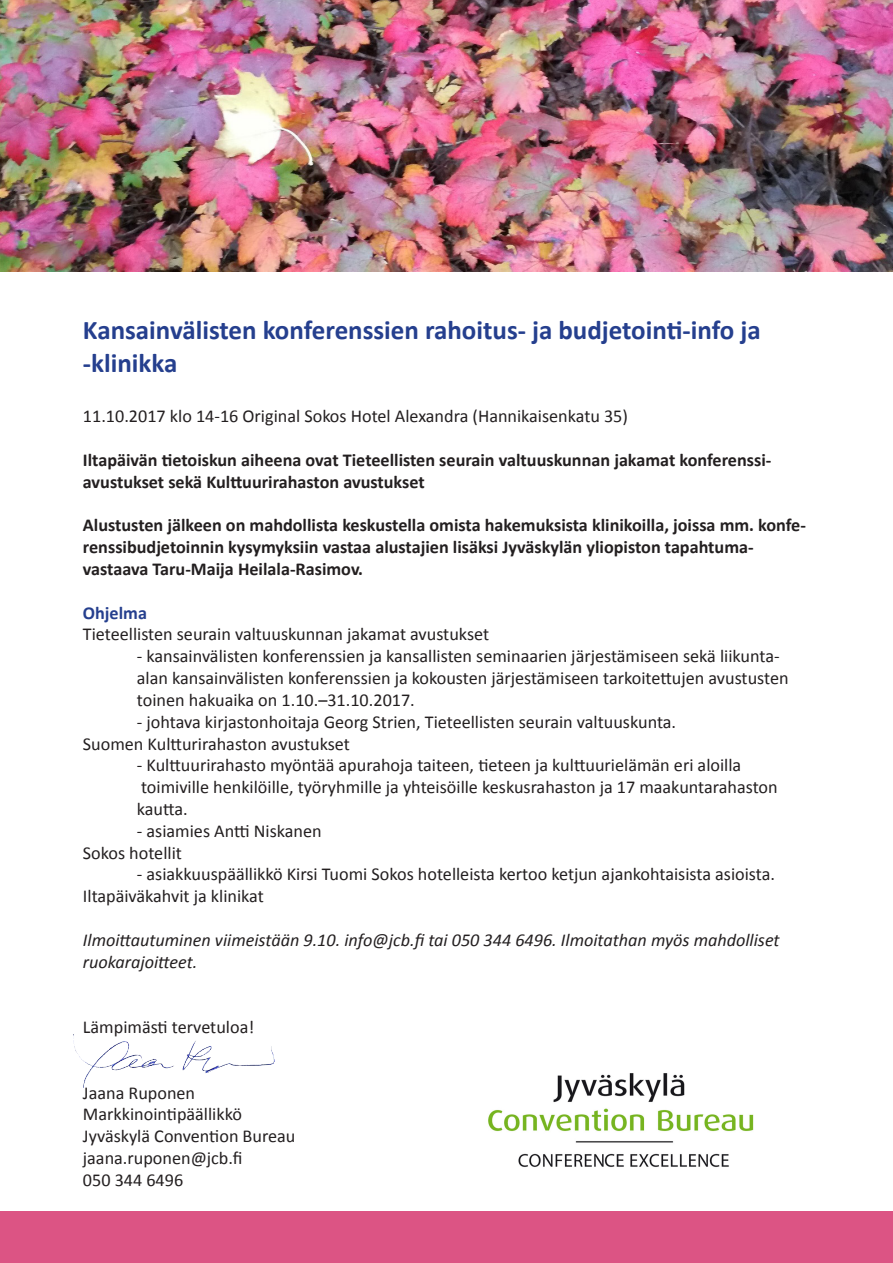
<style>
.page{position:relative;width:893px;height:1263px;background:#fff}
.page>*{position:absolute;margin:0;border:0;box-sizing:border-box;transform-origin:0 0}
.t1{font:700 27px/32.4px "Calibri";color:#253f8e}
.t2{font:18.15px "Calibri";color:#231f20}
.t3{font:700 18.15px "Calibri";color:#231f20}
.t4{font:italic 18.15px/21.8px "Calibri";color:#231f20}
.t5{font:700 18.15px "Calibri";color:#253f8e}
</style>
<div class="page">
<img style="left:488px;top:1073px;width:266px;height:94px">
<img style="left:73px;top:1034px;width:202px;height:39px">
<img style="left:0;top:0;width:893px;height:271px">
<div style="left:0;top:1212px;width:893px;height:51px;background:#dc5484"></div>
<p class="t1" style="left:83px;top:314px;width:679px">Kansainvälisten konferenssien rahoitus- ja budjetointi-info ja -klinikka</p>
<p class="t2" style="left:83px;top:405px;width:547px">11.10.2017 klo 14-16 Original Sokos Hotel Alexandra (Hannikaisenkatu 35)</p>
<p class="t3" style="left:83px;top:448px;width:690px">Iltapäivän tietoiskun aiheena ovat Tieteellisten seurain valtuuskunnan jakamat konferenssi-</p>
<p class="t3" style="left:83px;top:470px;width:343px">avustukset sekä Kulttuurirahaston avustukset</p>
<p class="t3" style="left:83px;top:514px;width:725px">Alustusten jälkeen on mahdollista keskustella omista hakemuksista klinikoilla, joissa mm. konfe-</p>
<p class="t3" style="left:83px;top:535px;width:672px">renssibudjetoinnin kysymyksiin vastaa alustajien lisäksi Jyväskylän yliopiston tapahtuma-</p>
<p class="t3" style="left:83px;top:557px;width:282px">vastaava Taru-Maija Heilala-Rasimov.</p>
<p class="t5" style="left:83px;top:601px;width:66px">Ohjelma</p>
<p class="t2" style="left:83px;top:623px;width:408px">Tieteellisten seurain valtuuskunnan jakamat avustukset</p>
<p class="t2" style="left:137px;top:645px;width:644px">- kansainvälisten konferenssien ja kansallisten seminaarien järjestämiseen sekä liikunta-</p>
<p class="t2" style="left:137px;top:666px;width:653px">alan kansainvälisten konferenssien ja kokousten järjestämiseen tarkoitettujen avustusten</p>
<p class="t2" style="left:137px;top:688px;width:279px">toinen hakuaika on 1.10.–31.10.2017.</p>
<p class="t2" style="left:137px;top:710px;width:541px">- johtava kirjastonhoitaja Georg Strien, Tieteellisten seurain valtuuskunta.</p>
<p class="t2" style="left:83px;top:732px;width:269px">Suomen Kultturirahaston avustukset</p>
<p class="t2" style="left:137px;top:754px;width:606px">- Kulttuurirahasto myöntää apurahoja taiteen, tieteen ja kulttuurielämän eri aloilla</p>
<p class="t2" style="left:141px;top:776px;width:638px">toimiville henkilöille, työryhmille ja yhteisöille keskusrahaston ja 17 maakuntarahaston</p>
<p class="t2" style="left:137px;top:797px;width:52px">kautta.</p>
<p class="t2" style="left:137px;top:819px;width:186px">- asiamies Antti Niskanen</p>
<p class="t2" style="left:83px;top:841px;width:101px">Sokos hotellit</p>
<p class="t2" style="left:137px;top:863px;width:639px">- asiakkuuspäällikkö Kirsi Tuomi Sokos hotelleista kertoo ketjun ajankohtaisista asioista.</p>
<p class="t2" style="left:83px;top:885px;width:182px">Iltapäiväkahvit ja klinikat</p>
<p class="t4" style="left:83px;top:928px;width:698px">Ilmoittautuminen viimeistään 9.10. info@jcb.fi tai 050 344 6496. Ilmoitathan myös mahdolliset ruokarajoitteet.</p>
<p class="t2" style="left:83px;top:1016px;width:173px">Lämpimästi tervetuloa!</p>
<p class="t2" style="left:83px;top:1081px;width:114px">Jaana Ruponen</p>
<p class="t2" style="left:83px;top:1103px;width:161px">Markkinointipäällikkö</p>
<p class="t2" style="left:83px;top:1125px;width:214px">Jyväskylä Convention Bureau</p>
<p class="t2" style="left:83px;top:1146px;width:161px">jaana.ruponen@jcb.fi</p>
<p class="t2" style="left:83px;top:1168px;width:102px">050 344 6496</p>
</div>
